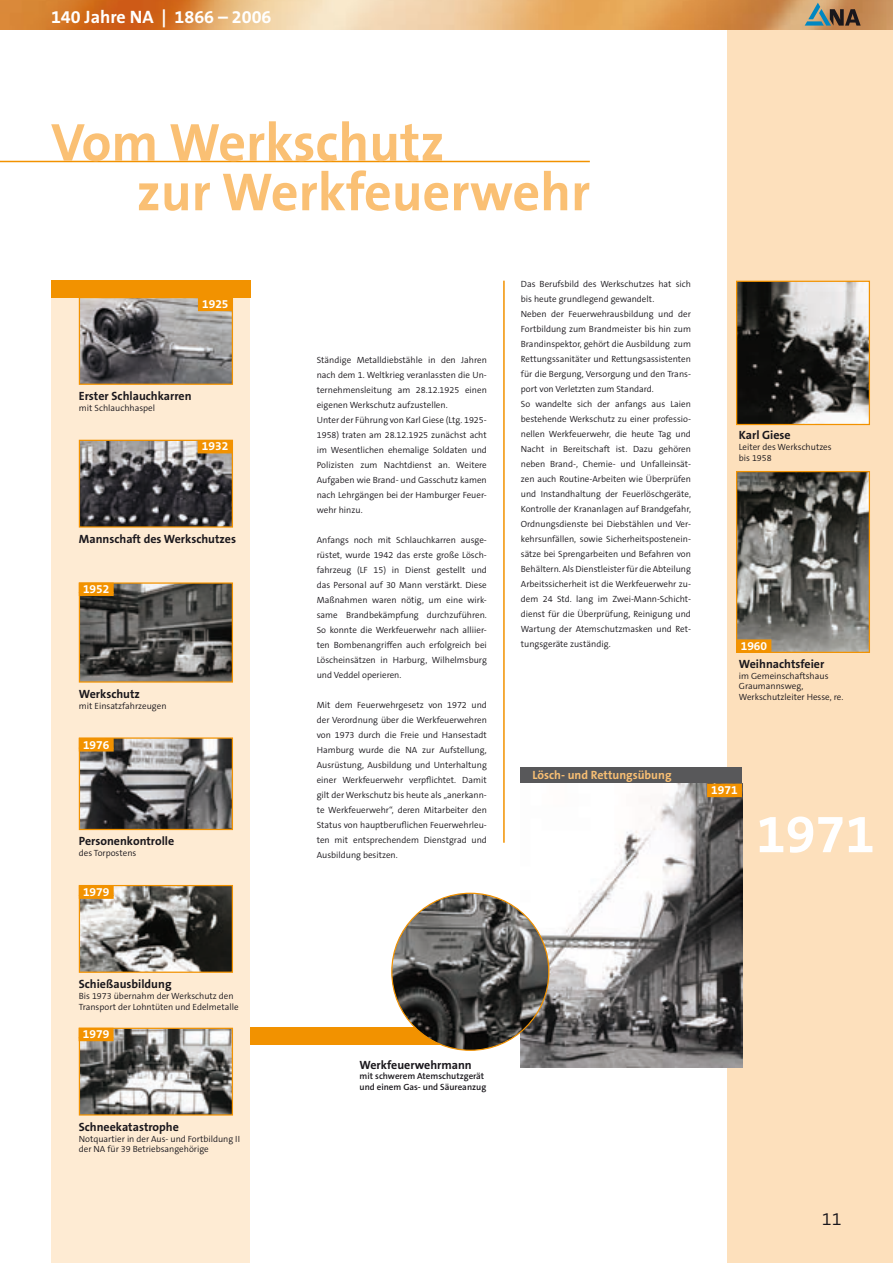
<style>
.page{position:relative;width:893px;height:1263px;background:#fff}
.page>*{position:absolute;margin:0;border:0;box-sizing:border-box;transform-origin:0 0}
.t1{font:700 54px/49.5px "The Sans B7";color:#fac074}
.t2{font:700 18px "The Sans B7";color:#fff}
.t3{font:300 18px "The Sans B4";color:#1a171c}
.t4{font:700 12px "The Sans B7";color:#1a171c}
.t5{font:700 12px "The Sans B7";color:#fff}
.t6{font:700 12px "The Sans B7";color:#f9bf73}
.t7{font:300 9px/15px "The Sans B4";color:#1a171c}
.t8{font:600 9px/10.8px "The Sans B6";color:#1a171c}
</style>
<div class="page">
<img style="left:0;top:0;width:893px;height:30px">
<svg style="left:805px;top:3px;width:56px;height:23px"></svg>
<hr style="left:0;top:161px;width:590px;height:1px;background:#f29200">
<div style="left:239px;top:1027px;width:221px;height:17px;background:#f29200"></div>
<div style="left:51px;top:282px;width:199px;height:981px;background:#feebd3"></div>
<svg style="left:78px;top:298px;width:155px;height:87px;background:#7d7875"></svg>
<svg style="left:78px;top:737px;width:155px;height:94px;background:#77736d"></svg>
<svg style="left:78px;top:884px;width:155px;height:89px;background:#7a766d"></svg>
<svg style="left:78px;top:1027px;width:155px;height:89px;background:#8a867e"></svg>
<svg style="left:78px;top:439px;width:155px;height:89px;background:#5f5956"></svg>
<svg style="left:78px;top:582px;width:155px;height:101px;background:#5b564f"></svg>
<div style="left:727px;top:30px;width:166px;height:1233px;background:#fde0bc"></div>
<div style="left:198px;top:298px;width:35px;height:10px;background:#f29200"></div>
<hr style="left:198px;top:307px;width:35px;height:4px;background:#f29200">
<div style="left:51px;top:281px;width:199px;height:17px;background:#f29200"></div>
<div style="left:79px;top:738px;width:35px;height:10px;background:#f29200"></div>
<hr style="left:79px;top:748px;width:35px;height:3px;background:#f29200">
<div style="left:521px;top:767px;width:221px;height:17px;background:#58585a"></div>
<img style="left:520px;top:784px;width:222px;height:283px">
<svg style="left:736px;top:280px;width:134px;height:146px;background:#67635c"></svg>
<svg style="left:736px;top:471px;width:134px;height:182px;background:#6d6a62"></svg>
<div style="left:736px;top:639px;width:35px;height:11px;background:#f29200"></div>
<hr style="left:736px;top:649px;width:35px;height:4px;background:#f29200">
<div style="left:79px;top:885px;width:35px;height:11px;background:#f29200"></div>
<svg style="left:79px;top:895px;width:35px;height:4px"></svg>
<div style="left:707px;top:784px;width:35px;height:10px;background:#f29200"></div>
<hr style="left:707px;top:793px;width:35px;height:4px;background:#f29200">
<div style="left:198px;top:440px;width:35px;height:10px;background:#f29200"></div>
<hr style="left:198px;top:450px;width:35px;height:3px;background:#f29200">
<div style="left:79px;top:582px;width:35px;height:11px;background:#f29200"></div>
<hr style="left:79px;top:592px;width:35px;height:4px;background:#f29200">
<img style="left:392px;top:893px;width:157px;height:157px;border-radius:50%">
<svg style="left:759px;top:816px;width:113px;height:37px"></svg>
<div style="left:79px;top:1028px;width:35px;height:10px;background:#f29200"></div>
<hr style="left:79px;top:1037px;width:35px;height:4px;background:#f29200">
<hr style="left:503px;top:281px;width:2px;height:562px;background:#f29200">
<h2 class="t2" style="left:51px;top:7px;width:222px">140 Jahre NA | 1866 – 2006</h2>
<h1 class="t1" style="left:136px;top:119px;width:455px;text-indent:-85px">Vom Werkschutz<br>zur Werkfeuerwehr</h1>
<h3 class="t5" style="left:202px;top:298px;width:28px">1925</h3>
<h3 class="t4" style="left:79px;top:390px;width:114px">Erster Schlauchkarren</h3>
<p class="t7" style="left:79px;top:401px;width:78px">mit Schlauchhaspel</p>
<h3 class="t5" style="left:202px;top:440px;width:28px">1932</h3>
<h3 class="t4" style="left:79px;top:532px;width:159px">Mannschaft des Werkschutzes</h3>
<h3 class="t5" style="left:83px;top:582px;width:28px">1952</h3>
<h3 class="t4" style="left:79px;top:687px;width:63px">Werkschutz</h3>
<p class="t7" style="left:79px;top:698px;width:89px">mit Einsatzfahrzeugen</p>
<h3 class="t5" style="left:83px;top:738px;width:28px">1976</h3>
<h3 class="t4" style="left:79px;top:835px;width:97px">Personenkontrolle</h3>
<p class="t7" style="left:79px;top:846px;width:59px">des Torpostens</p>
<h3 class="t5" style="left:83px;top:885px;width:28px">1979</h3>
<p class="t7" style="left:317px;top:352px;width:172px">Ständige Metalldiebstähle in den Jahren nach dem 1. Weltkrieg veranlassten die Un&shy;ternehmensleitung am 28.12.1925 einen eigenen Werkschutz aufzustellen.<br>Unter der Führung von Karl Giese (Ltg. 1925- 1958) traten am 28.12.1925 zunächst acht im Wesentlichen ehemalige Soldaten und Polizisten zum Nachtdienst an. Weitere Aufgaben wie Brand- und Gasschutz kamen nach Lehrgängen bei der Hamburger Feuer&shy;wehr hinzu.</p>
<p class="t7" style="left:317px;top:532px;width:172px;text-align:justify">Anfangs noch mit Schlauchkarren ausge&shy;rüstet, wurde 1942 das erste große Lösch&shy;fahrzeug (LF 15) in Dienst gestellt und das Personal auf 30 Mann verstärkt. Diese Maßnahmen waren nötig, um eine wirk&shy;same Brandbekämpfung durchzuführen.<br>So konnte die Werkfeuerwehr nach alliier&shy;ten Bombenangriffen auch erfolgreich bei Löscheinsätzen in Harburg, Wilhelmsburg und Veddel operieren.</p>
<p class="t7" style="left:317px;top:697px;width:172px;text-align:justify">Mit dem Feuerwehrgesetz von 1972 und der Verordnung über die Werkfeuerwehren von 1973 durch die Freie und Hansestadt Hamburg wurde die NA zur Aufstellung, Ausrüstung, Ausbildung und Unterhaltung einer Werkfeuerwehr verpflichtet. Damit gilt der Werkschutz bis heute als „anerkann&shy;te Werkfeuerwehr“, deren Mitarbeiter den Status von hauptberuflichen Feuerwehrleu&shy;ten mit entsprechendem Dienstgrad und Ausbildung besitzen.</p>
<p class="t7" style="left:521px;top:277px;width:172px">Das Berufsbild des Werkschutzes hat sich bis heute grundlegend gewandelt.<br>Neben der Feuerwehrausbildung und der Fortbildung zum Brandmeister bis hin zum Brandinspektor, gehört die Ausbildung zum Rettungssanitäter und Rettungsassistenten für die Bergung, Versorgung und den Trans&shy;port von Verletzten zum Standard.<br>So wandelte sich der anfangs aus Laien bestehende Werkschutz zu einer professio&shy;nellen Werkfeuerwehr, die heute Tag und Nacht in Bereitschaft ist. Dazu gehören neben Brand-, Chemie- und Unfalleinsät&shy;zen auch Routine-Arbeiten wie Überprüfen und Instandhaltung der Feuerlöschgeräte, Kontrolle der Krananlagen auf Brandgefahr, Ordnungsdienste bei Diebstählen und Ver&shy;kehrsunfällen, sowie Sicherheitspostenein&shy;sätze bei Sprengarbeiten und Befahren von Behältern. Als Dienstleister für die Abteilung Arbeitssicherheit ist die Werkfeuerwehr zu&shy;dem 24 Std. lang im Zwei-Mann-Schicht&shy;dienst für die Überprüfung, Reinigung und Wartung der Atemschutzmasken und Ret&shy;tungsgeräte zuständig.</p>
<h3 class="t4" style="left:739px;top:429px;width:53px">Karl Giese</h3>
<p class="t7" style="left:739px;top:442px;width:94px;line-height:10.8px">Leiter des Werkschutzes bis 1958</p>
<h3 class="t5" style="left:741px;top:639px;width:28px">1960</h3>
<h3 class="t4" style="left:739px;top:657px;width:87px">Weihnachtsfeier</h3>
<p class="t7" style="left:739px;top:670px;width:106px;line-height:10.8px">im Gemeinschaftshaus<br>Graumannsweg,<br>Werkschutzleiter Hesse, re.</p>
<h3 class="t6" style="left:532px;top:769px;width:141px">Lösch- und Rettungsübung</h3>
<h3 class="t5" style="left:711px;top:784px;width:28px">1971</h3>
<h3 class="t4" style="left:79px;top:977px;width:94px">Schießausbildung</h3>
<p class="t7" style="left:79px;top:991px;width:161px;line-height:10.8px">Bis 1973 übernahm der Werkschutz den<br>Transport der Lohntüten und Edelmetalle</p>
<h3 class="t5" style="left:83px;top:1028px;width:28px">1979</h3>
<h3 class="t4" style="left:79px;top:1120px;width:102px">Schneekatastrophe</h3>
<p class="t7" style="left:79px;top:1133px;width:163px;line-height:10.8px">Notquartier in der Aus- und Fortbildung II der NA für 39 Betriebsangehörige</p>
<h3 class="t4" style="left:360px;top:1058px;width:114px">Werkfeuerwehrmann</h3>
<p class="t8" style="left:360px;top:1071px;width:128px">mit schwerem Atemschutzgerät und einem Gas- und Säureanzug</p>
<h2 class="t3" style="left:822px;top:1209px;width:21px">11</h2>
</div>
